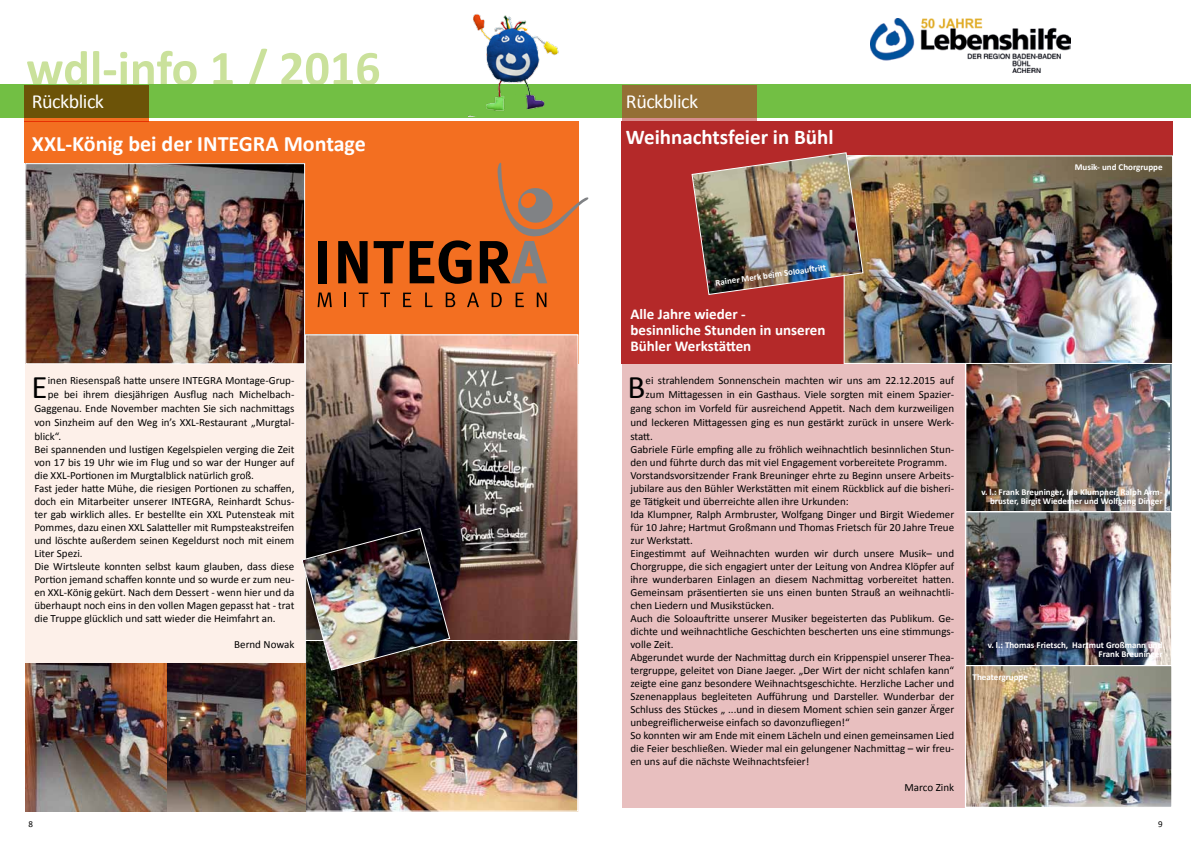
<style>
.page{position:relative;width:1191px;height:842px;background:#fff}
.page>*{position:absolute;margin:0;border:0;box-sizing:border-box;transform-origin:0 0}
.t1{font:700 50px "Calibri";color:#c1dc89}
.t2{font:33.1px "Calibri";color:#000}
.t3{font:700 22px "Calibri";color:#fff}
.t4{font:700 21px "Calibri";color:#fff}
.t5{font:20px "Calibri";letter-spacing:-.025em;color:#fff}
.t6{font:700 15px/16px "Calibri";color:#fff}
.t7{font:11px/13px "Calibri";color:#000}
.t8{font:700 9px/9px "Calibri";color:#fff;text-align:right}
.t9{font:9px "Calibri";color:#000}
</style>
<div class="page">
<div style="left:595px;top:85px;width:596px;height:33px;background:#72bf44"></div>
<div style="left:0;top:85px;width:595px;height:33px;background:#72bf44"></div>
<img style="left:870px;top:18px;width:200px;height:54px">
<div style="left:25px;top:163px;width:553px;height:649px;background:#fdf0e9"></div>
<div style="left:25px;top:122px;width:214px;height:41px;background:#f36f21"></div>
<svg style="left:25px;top:85px;width:124px;height:37px;background:#7a5409"></svg>
<div style="left:149px;top:122px;width:429px;height:242px;background:#f36f21"></div>
<img style="left:27px;top:165px;width:276px;height:197px">
<div style="left:25px;top:163px;width:280px;height:201px;border:1px solid #fff"></div>
<img style="left:307px;top:336px;width:269px;height:474px">
<div style="left:305px;top:624px;width:273px;height:188px;border:1px solid #fff"></div>
<div style="left:305px;top:334px;width:273px;height:307px;border:1px solid #fff"></div>
<div style="left:318px;top:241px;width:9px;height:42px;background:#000"></div>
<svg style="left:338px;top:241px;width:29px;height:42px"></svg>
<svg style="left:374px;top:241px;width:30px;height:42px"></svg>
<svg style="left:410px;top:240px;width:61px;height:44px"></svg>
<svg style="left:480px;top:163px;width:108px;height:120px"></svg>
<svg style="left:317px;top:292px;width:15px;height:15px"></svg>
<svg style="left:344px;top:292px;width:2px;height:15px"></svg>
<svg style="left:359px;top:292px;width:9px;height:15px"></svg>
<svg style="left:380px;top:292px;width:10px;height:15px"></svg>
<svg style="left:403px;top:293px;width:8px;height:14px"></svg>
<svg style="left:425px;top:292px;width:7px;height:15px"></svg>
<svg style="left:446px;top:292px;width:9px;height:15px"></svg>
<svg style="left:467px;top:292px;width:12px;height:15px"></svg>
<svg style="left:491px;top:293px;width:11px;height:14px"></svg>
<svg style="left:515px;top:293px;width:9px;height:14px"></svg>
<svg style="left:537px;top:293px;width:9px;height:14px"></svg>
<img style="left:302px;top:527px;width:148px;height:144px">
<img style="left:26px;top:663px;width:279px;height:149px">
<div style="left:621px;top:364px;width:548px;height:443px;background:#e8bfbf"></div>
<img style="left:967px;top:364px;width:202px;height:147px">
<img style="left:967px;top:513px;width:203px;height:152px">
<div style="left:965px;top:511px;width:207px;height:156px;border:1px solid #fff"></div>
<img style="left:967px;top:667px;width:203px;height:139px">
<div style="left:965px;top:665px;width:207px;height:143px;border:1px solid #fff"></div>
<div style="left:622px;top:122px;width:236px;height:242px;background:#b42929"></div>
<div style="left:756px;top:122px;width:416px;height:36px;background:#b42929"></div>
<img style="left:845px;top:157px;width:326px;height:205px">
<div style="left:843px;top:155px;width:330px;height:209px;border:1px solid #fff"></div>
<svg style="left:622px;top:85px;width:134px;height:37px;background:#9a6f3b"></svg>
<img style="left:468px;top:14px;width:93px;height:103px">
<img style="left:691px;top:152px;width:173px;height:144px">
<h1 class="t1" style="left:26px;top:36px;width:356px">wdl-info 1 / 2016</h1>
<h3 class="t5" style="left:32px;top:89px;width:74px">Rückblick</h3>
<h3 class="t3" style="left:32px;top:129px;width:335px">XXL-König bei der INTEGRA Montage</h3>
<h2 class="t2" style="left:32px;top:366px;width:18px">E</h2>
<p class="t7" style="left:48px;top:374px;width:248px">inen Riesenspaß hatte unsere INTEGRA Montage-Grup-</p>
<p class="t7" style="left:48px;top:388px;width:248px">pe bei ihrem diesjährigen Ausflug nach Michelbach-</p>
<p class="t7" style="left:34px;top:402px;width:261px">Gaggenau. Ende November machten Sie sich nachmittags</p>
<p class="t7" style="left:34px;top:416px;width:261px">von Sinzheim auf den Weg in’s XXL-Restaurant „Murgtal-</p>
<p class="t7" style="left:34px;top:430px;width:28px">blick“.</p>
<p class="t7" style="left:34px;top:443px;width:261px">Bei spannenden und lustigen Kegelspielen verging die Zeit von 17 bis 19 Uhr wie im Flug und so war der Hunger auf die XXL-Portionen im Murgtalblick natürlich groß.<br>Fast jeder hatte Mühe, die riesigen Portionen zu schaffen, doch ein Mitarbeiter unserer INTEGRA, Reinhardt Schus&shy;ter gab wirklich alles. Er bestellte ein XXL Putensteak mit Pommes, dazu einen XXL Salatteller mit Rumpsteakstreifen und löschte außerdem seinen Kegeldurst noch mit einem Liter Spezi.<br>Die Wirtsleute konnten selbst kaum glauben, dass diese Portion jemand schaffen konnte und so wurde er zum neu&shy;en XXL-König gekürt. Nach dem Dessert - wenn hier und da überhaupt noch eins in den vollen Magen gepasst hat - trat die Truppe glücklich und satt wieder die Heimfahrt an.</p>
<p class="t7" style="left:234px;top:638px;width:62px">Bernd Nowak</p>
<h3 class="t5" style="left:626px;top:89px;width:74px">Rückblick</h3>
<h3 class="t4" style="left:626px;top:123px;width:209px">Weihnachtsfeier in Bühl</h3>
<p class="t8" style="left:1074px;top:162px;width:89px">Musik- und Chorgruppe</p>
<p class="t8" style="left:715px;top:278px;width:110px;rotate:-8deg">Rainer Merk beim Soloauft ritt</p>
<h3 class="t6" style="left:630px;top:306px;width:196px">Alle Jahre wieder -<br>besinnliche Stunden in unseren<br>Bühler Werkstätten</h3>
<h2 class="t2" style="left:627px;top:366px;width:19px">B</h2>
<p class="t7" style="left:645px;top:374px;width:310px">ei strahlendem Sonnenschein machten wir uns am 22.12.2015 auf</p>
<p class="t7" style="left:645px;top:388px;width:310px">zum Mittagessen in ein Gasthaus. Viele sorgten mit einem Spazier-</p>
<p class="t7" style="left:630px;top:402px;width:325px">gang schon im Vorfeld für ausreichend Appetit. Nach dem kurzweiligen</p>
<p class="t7" style="left:630px;top:416px;width:325px">und leckeren Mittagessen ging es nun gestärkt zurück in unsere Werk-</p>
<p class="t7" style="left:630px;top:430px;width:24px">statt.</p>
<p class="t7" style="left:630px;top:443px;width:325px">Gabriele Fürle empfing alle zu fröhlich weihnachtlich besinnlichen Stun&shy;den und führte durch das mit viel Engagement vorbereitete Programm.<br>Vorstandsvorsitzender Frank Breuninger ehrte zu Beginn unsere Arbeits&shy;jubilare aus den Bühler Werkstätten mit einem Rückblick auf die bisheri&shy;ge Tätigkeit und überreichte allen ihre Urkunden:<br>Ida Klumpner, Ralph Armbruster, Wolfgang Dinger und Birgit Wiedemer für 10 Jahre; Hartmut Großmann und Thomas Frietsch für 20 Jahre Treue zur Werkstatt.<br>Eingestimmt auf Weihnachten wurden wir durch unsere Musik– und Chorgruppe, die sich engagiert unter der Leitung von Andrea Klöpfer auf ihre wunderbaren Einlagen an diesem Nachmittag vorbereitet hatten.<br>Gemeinsam präsentierten sie uns einen bunten Strauß an weihnachtli&shy;chen Liedern und Musikstücken.<br>Auch die Soloauftritte unserer Musiker begeisterten das Publikum. Ge&shy;dichte und weihnachtliche Geschichten bescherten uns eine stimmungs&shy;volle Zeit.<br>Abgerundet wurde der Nachmittag durch ein Krippenspiel unserer Thea&shy;tergruppe, geleitet von Diane Jaeger. „Der Wirt der nicht schlafen kann“ zeigte eine ganz besondere Weihnachtsgeschichte. Herzliche Lacher und Szenenapplaus begleiteten Aufführung und Darsteller. Wunderbar der Schluss des Stückes „ ...und in diesem Moment schien sein ganzer Ärger unbegreiflicherweise einfach so davonzufliegen!“<br>So konnten wir am Ende mit einem Lächeln und einen gemeinsamen Lied die Feier beschließen. Wieder mal ein gelungener Nachmittag – wir freu&shy;en uns auf die nächste Weihnachtsfeier!</p>
<p class="t7" style="left:904px;top:781px;width:51px">Marco Zink</p>
<p class="t8" style="left:981px;top:488px;width:183px">v. l.: Frank Breuninger, Ida Klumpner, Ralph Arm&shy;bruster, Birgit Wiedemer und Wolfgang Dinger</p>
<p class="t8" style="left:987px;top:640px;width:176px">v. l.: Thomas Frietsch, Hartmut Großmann und<br>Frank Breuninger</p>
<p class="t8" style="left:972px;top:672px;width:57px">Theatergruppe</p>
<p class="t9" style="left:28px;top:818px;width:6px">8</p>
<p class="t9" style="left:1158px;top:818px;width:6px">9</p>
</div>
